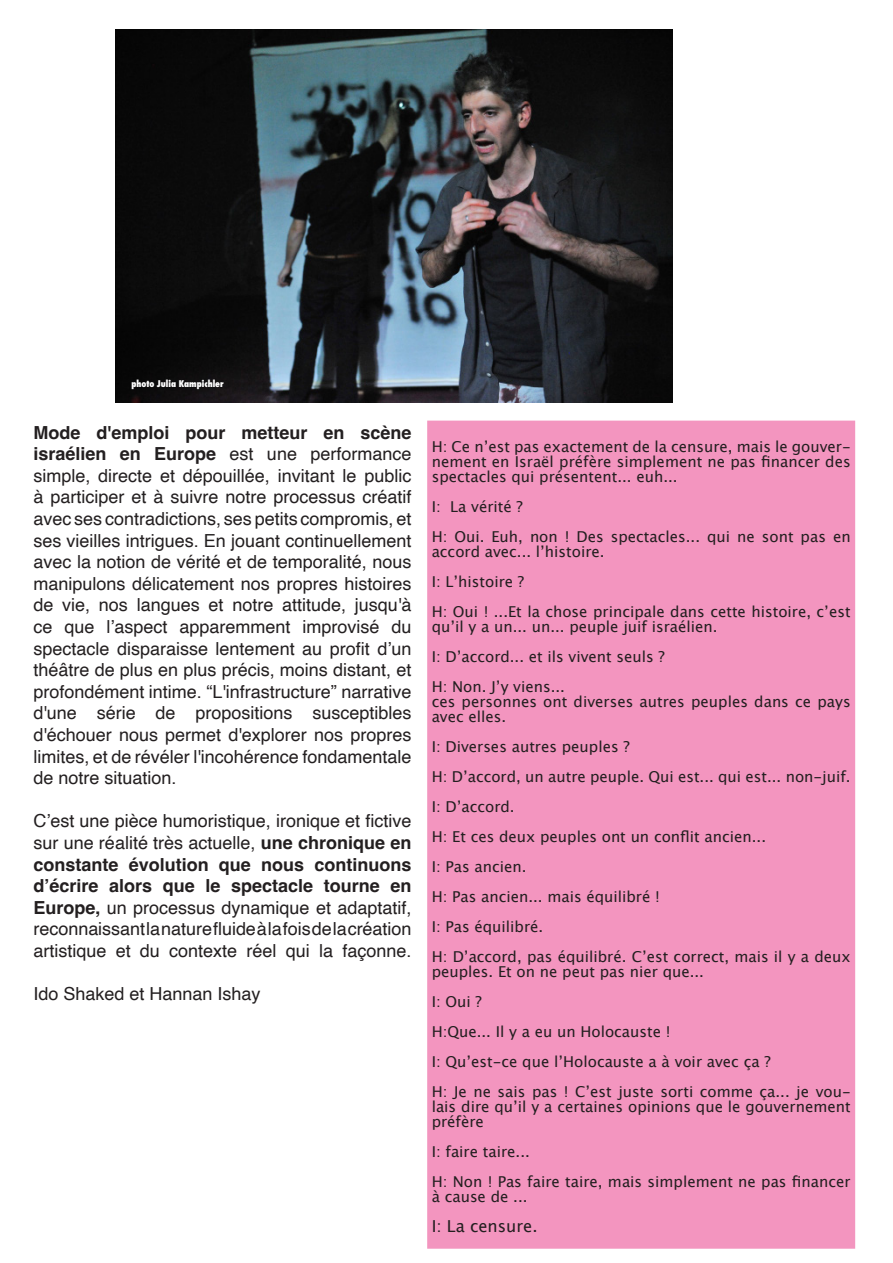
<style>
.page{position:relative;width:893px;height:1263px;background:#fff}
.page>*{position:absolute;margin:0;border:0;box-sizing:border-box;transform-origin:0 0}
.t1{font:18px/21.6px "Helvetica";color:#231f20;text-align:justify}
.t2{font:16.5px "Lucida Grande";color:#231f20}
.t3{font:15px/15px "Lucida Grande";color:#231f20}
.t4{font:800 condensed 9px "Futura";color:#fff}
.s1{font-weight:700}
</style>
<div class="page">
<div style="left:429px;top:423px;width:424px;height:823px;background:#f395bf"></div>
<div style="left:427px;top:421px;width:428px;height:828px;border:4px solid #f395bf"></div>
<img style="left:116px;top:29px;width:557px;height:374px">
<p class="t4" style="left:132px;top:377px;width:94px">photo Julia Kampichler</p>
<p class="t1" style="left:33px;top:422px;width:380px"><span class="s1">Mode d'emploi pour metteur en scène israélien en Europe</span> est une performance simple, directe et dépouillée, invitant le public à participer et à suivre notre processus créatif avec ses contradictions, ses petits compromis, et ses vieilles intrigues. En jouant continuellement avec la notion de vérité et de temporalité, nous manipulons délicatement nos propres histoires de vie, nos langues et notre attitude, jusqu'à ce que l’aspect apparemment improvisé du spectacle disparaisse lentement au profit d’un théâtre de plus en plus précis, moins distant, et profondément intime. “L'infrastructure” narrative d'une série de propositions susceptibles d'échouer nous permet d'explorer nos propres limites, et de révéler l'incohérence fondamentale de notre situation.</p>
<p class="t1" style="left:33px;top:811px;width:380px">C’est une pièce humoristique, ironique et fictive sur une réalité très actuelle, <span class="s1">une chronique en constante évolution que nous continuons d’écrire alors que le spectacle tourne en Europe,</span> un processus dynamique et adaptatif, reconnaissant la nature fluide à la fois de la création artistique et du contexte réel qui la façonne.</p>
<p class="t1" style="left:33px;top:984px;width:229px">Ido Shaked et Hannan Ishay</p>
<p class="t3" style="left:432px;top:439px;width:420px;text-align:justify">H: Ce n’est pas exactement de la censure, mais le gouver&shy;nement en Israël préfère simplement ne pas financer des spectacles qui présentent... euh...</p>
<p class="t3" style="left:432px;top:499px;width:93px">I: La vérité ?</p>
<p class="t3" style="left:432px;top:529px;width:420px">H: Oui. Euh, non ! Des spectacles... qui ne sont pas en accord avec... l’histoire.</p>
<p class="t3" style="left:432px;top:574px;width:94px">I: L’histoire ?</p>
<p class="t3" style="left:432px;top:604px;width:420px">H: Oui ! ...Et la chose principale dans cette histoire, c’est qu’il y a un... un... peuple juif israélien.</p>
<p class="t3" style="left:432px;top:649px;width:235px">I: D’accord... et ils vivent seuls ?</p>
<p class="t3" style="left:432px;top:679px;width:135px">H: Non. J’y viens...</p>
<p class="t3" style="left:432px;top:694px;width:420px">ces personnes ont diverses autres peuples dans ce pays avec elles.</p>
<p class="t3" style="left:432px;top:739px;width:200px">I: Diverses autres peuples ?</p>
<p class="t3" style="left:432px;top:769px;width:420px">H: D’accord, un autre peuple. Qui est... qui est... non-juif.</p>
<p class="t3" style="left:432px;top:799px;width:84px">I: D’accord.</p>
<p class="t3" style="left:432px;top:829px;width:336px">H: Et ces deux peuples ont un conflit ancien...</p>
<p class="t3" style="left:432px;top:859px;width:96px">I: Pas ancien.</p>
<p class="t3" style="left:432px;top:889px;width:230px">H: Pas ancien... mais équilibré !</p>
<p class="t3" style="left:432px;top:919px;width:113px">I: Pas équilibré.</p>
<p class="t3" style="left:432px;top:949px;width:420px">H: D’accord, pas équilibré. C’est correct, mais il y a deux peuples. Et on ne peut pas nier que...</p>
<p class="t3" style="left:432px;top:994px;width:52px">I: Oui ?</p>
<p class="t3" style="left:432px;top:1024px;width:240px">H:Que... Il y a eu un Holocauste !</p>
<p class="t3" style="left:432px;top:1054px;width:340px">I: Qu’est-ce que l’Holocauste a à voir avec ça ?</p>
<p class="t3" style="left:432px;top:1084px;width:420px;text-align:justify">H: Je ne sais pas ! C’est juste sorti comme ça... je vou&shy;lais dire qu’il y a certaines opinions que le gouvernement préfère</p>
<p class="t3" style="left:432px;top:1144px;width:100px">I: faire taire...</p>
<p class="t3" style="left:432px;top:1174px;width:420px">H: Non ! Pas faire taire, mais simplement ne pas financer à cause de ...</p>
<p class="t2" style="left:432px;top:1216px;width:107px">I: La censure.</p>
</div>
